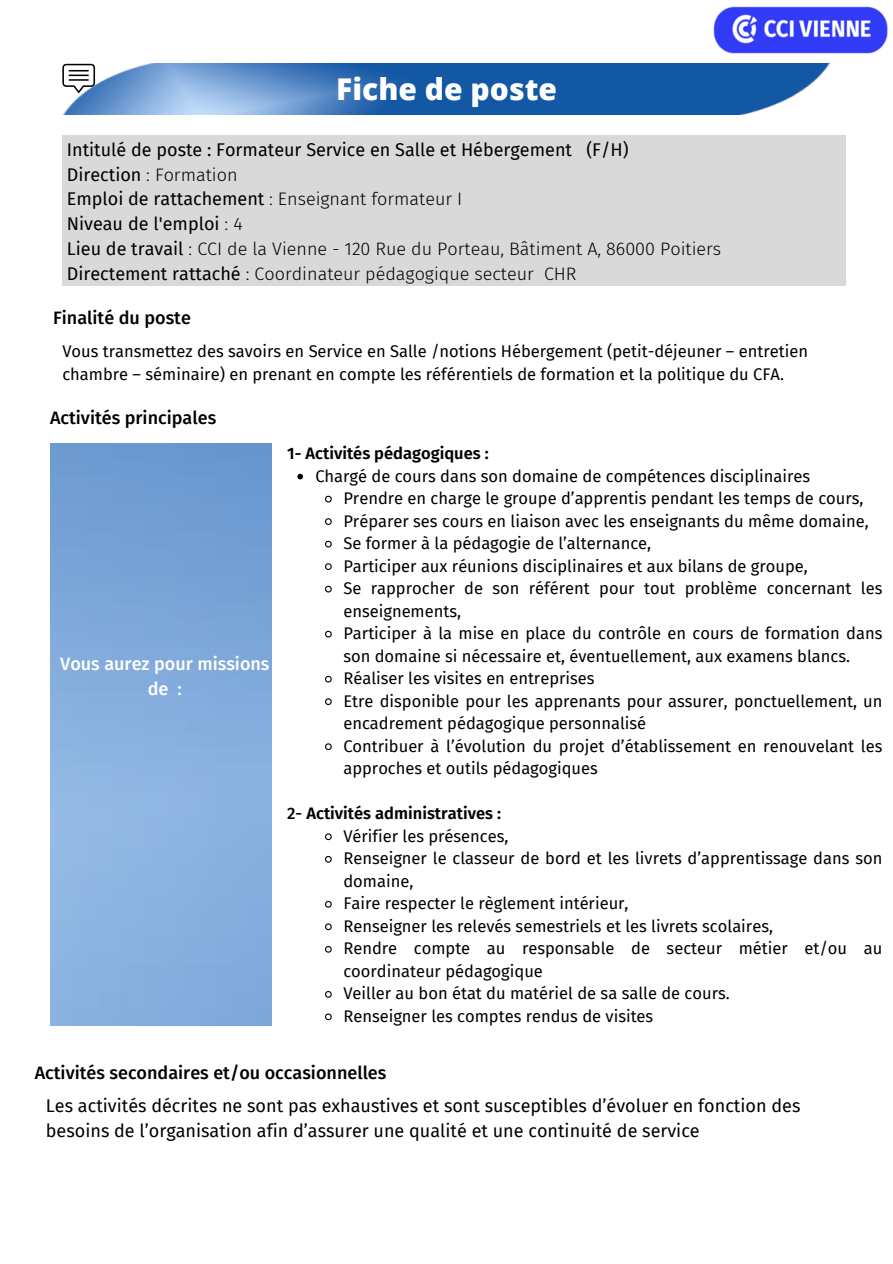
<style>
.page{position:relative;width:893px;height:1264px;background:#fff}
.page>*{position:absolute;margin:0;border:0;box-sizing:border-box;transform-origin:0 0}
.t1{font:800 30px "Open Sans";color:#fff}
.t2{font:18px/24.8px "Fira Sans";color:#000}
.t3{font:300 18px "Fira Sans";color:#000}
.t4{font:500 18px "Fira Sans";color:#000}
.t5{font:500 18px/24.8px "Fira Sans";color:#fff;text-align:center}
.t6{font:16.5px/22.5px "Fira Sans";color:#000}
.t7{font:600 16.5px "Fira Sans";color:#000}
.s1{font-weight:400}
.s2{font-weight:300}
.s3{font-weight:500}
</style>
<div class="page">
<img style="left:63px;top:64px;width:767px;height:50px">
<div style="left:62px;top:135px;width:784px;height:151px;background:#d9d9d9"></div>
<svg style="left:62px;top:64px;width:33px;height:29px"></svg>
<img style="left:713px;top:6px;width:175px;height:48px">
<img style="left:50px;top:444px;width:222px;height:581px">
<svg style="left:297px;top:474px;width:6px;height:5px"></svg>
<svg style="left:325px;top:495px;width:7px;height:8px"></svg>
<svg style="left:325px;top:518px;width:7px;height:7px"></svg>
<svg style="left:325px;top:540px;width:7px;height:8px"></svg>
<svg style="left:325px;top:563px;width:7px;height:7px"></svg>
<svg style="left:325px;top:585px;width:7px;height:8px"></svg>
<svg style="left:325px;top:630px;width:7px;height:8px"></svg>
<svg style="left:325px;top:675px;width:7px;height:8px"></svg>
<svg style="left:325px;top:698px;width:7px;height:8px"></svg>
<svg style="left:325px;top:743px;width:7px;height:8px"></svg>
<svg style="left:325px;top:833px;width:7px;height:8px"></svg>
<svg style="left:325px;top:855px;width:7px;height:8px"></svg>
<svg style="left:325px;top:900px;width:7px;height:8px"></svg>
<svg style="left:325px;top:923px;width:7px;height:8px"></svg>
<svg style="left:325px;top:945px;width:7px;height:8px"></svg>
<svg style="left:325px;top:991px;width:7px;height:7px"></svg>
<svg style="left:325px;top:1013px;width:7px;height:8px"></svg>
<p class="t1" style="left:336px;top:68px;width:222px">Fiche de poste</p>
<h1 class="t2" style="left:67px;top:137px;width:563px">Intitulé de poste : Formateur Service en Salle et Hébergement (F/H)</h1>
<p class="t3" style="left:67px;top:164px;width:172px"><span class="s1">Direction</span> : Formation</p>
<p class="t3" style="left:67px;top:188px;width:397px"><span class="s1">Emploi de rattachement</span> : Enseignant formateur I</p>
<p class="t2" style="left:67px;top:212px;width:177px">Niveau de l'emploi <span class="s2">: 4</span></p>
<p class="t3" style="left:67px;top:238px;width:656px"><span class="s1">Lieu de travail</span> : CCI de la Vienne - 120 Rue du Porteau, Bâtiment A, 86000 Poitiers</p>
<p class="t3" style="left:67px;top:263px;width:511px"><span class="s1">Directement rattaché</span> : Coordinateur pédagogique secteur CHR</p>
<p class="t4" style="left:53px;top:307px;width:139px">Finalité du poste</p>
<h2 class="t6" style="left:62px;top:340px;width:747px">Vous transmettez des savoirs en Service en Salle /notions Hébergement (petit-déjeuner – entretien chambre – séminaire) en prenant en compte les référentiels de formation et la politique du CFA.</h2>
<p class="t4" style="left:50px;top:407px;width:168px">Activités principales</p>
<p class="t5" style="left:60px;top:652px;width:211px">Vous aurez pour missions de :</p>
<h2 class="t7" style="left:287px;top:443px;width:203px">1- Activités pédagogiques :</h2>
<h2 class="t6" style="left:315px;top:465px;width:496px">Chargé de cours dans son domaine de compétences disciplinaires</h2>
<p class="t6" style="left:343px;top:487px;width:521px">Prendre en charge le groupe d’apprentis pendant les temps de cours,</p>
<p class="t6" style="left:343px;top:510px;width:526px">Préparer ses cours en liaison avec les enseignants du même domaine,</p>
<p class="t6" style="left:343px;top:532px;width:309px">Se former à la pédagogie de l’alternance,</p>
<p class="t6" style="left:343px;top:555px;width:466px">Participer aux réunions disciplinaires et aux bilans de groupe,</p>
<p class="t6" style="left:343px;top:577px;width:540px">Se rapprocher de son référent pour tout problème concernant les enseignements,</p>
<p class="t6" style="left:343px;top:622px;width:540px">Participer à la mise en place du contrôle en cours de formation dans son domaine si nécessaire et, éventuellement, aux examens blancs.</p>
<p class="t6" style="left:343px;top:667px;width:253px">Réaliser les visites en entreprises</p>
<p class="t6" style="left:343px;top:690px;width:540px">Etre disponible pour les apprenants pour assurer, ponctuellement, un encadrement pédagogique personnalisé</p>
<p class="t6" style="left:343px;top:735px;width:540px">Contribuer à l’évolution du projet d’établissement en renouvelant les approches et outils pédagogiques</p>
<p class="t7" style="left:287px;top:803px;width:215px"><span class="s3">2-</span> Activités administratives :</p>
<h2 class="t6" style="left:343px;top:825px;width:166px">Vérifier les présences,</h2>
<p class="t6" style="left:343px;top:847px;width:540px">Renseigner le classeur de bord et les livrets d’apprentissage dans son domaine,</p>
<p class="t6" style="left:343px;top:892px;width:287px">Faire respecter le règlement intérieur,</p>
<p class="t6" style="left:343px;top:915px;width:431px">Renseigner les relevés semestriels et les livrets scolaires,</p>
<p class="t6" style="left:343px;top:937px;width:540px">Rendre compte au responsable de secteur métier et/ou au coordinateur pédagogique</p>
<p class="t6" style="left:343px;top:982px;width:388px">Veiller au bon état du matériel de sa salle de cours.</p>
<p class="t6" style="left:343px;top:1005px;width:311px">Renseigner les comptes rendus de visites</p>
<h2 class="t4" style="left:35px;top:1062px;width:353px">Activités secondaires et/ou occasionnelles</h2>
<p class="t2" style="left:46px;top:1093px;width:755px">Les activités décrites ne sont pas exhaustives et sont susceptibles d’évoluer en fonction des besoins de l’organisation afin d’assurer une qualité et une continuité de service</p>
</div>
